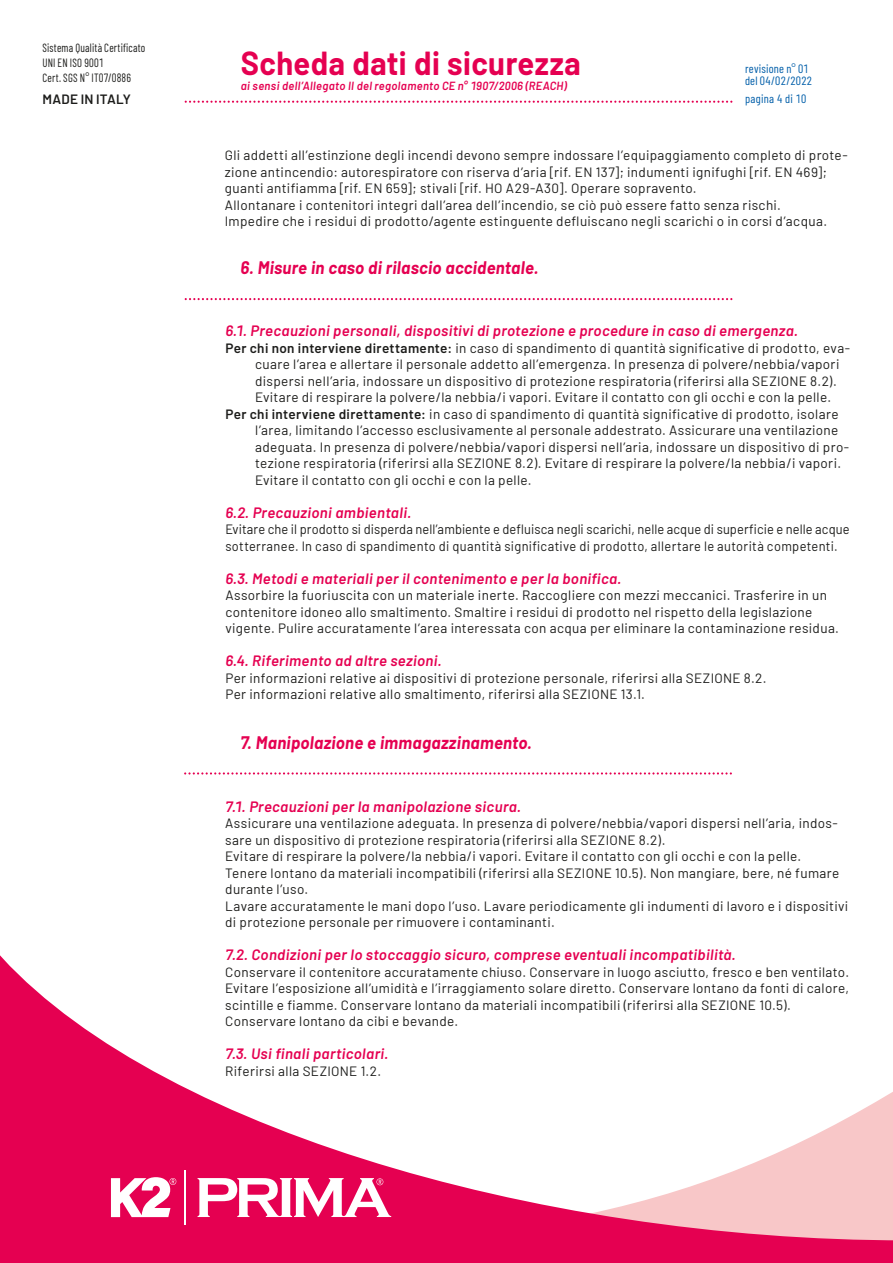
<style>
.page{position:relative;width:893px;height:1263px;background:#fff}
.page>*{position:absolute;margin:0;border:0;box-sizing:border-box;transform-origin:0 0}
.t1{font:700 32.55px "Barlow";letter-spacing:.015em;color:#e50051;scale:.95 1}
.t2{font:italic 700 17.7px "Barlow";letter-spacing:.015em;color:#e50051;scale:.95 1}
.t3{font:italic 600 15px "Barlow";letter-spacing:.025em;color:#e50051}
.t4{font:13.5px/16.5px "Barlow";letter-spacing:.025em;color:#1d1d1b}
.t5{font:13.5px/16.5px "Barlow";letter-spacing:.025em;color:#1d1d1b;scale:.95 1}
.t6{font:600 13.5px "Barlow";letter-spacing:.015em;color:#1d1d1b}
.t7{font:12px/15px "Barlow Condensed";letter-spacing:.02em;color:#1d1d1b;scale:.9 1}
.t8{font:12px/12px "Barlow Condensed";letter-spacing:.02em;color:#005ea9}
.t9{font:italic 600 11.85px "Barlow";letter-spacing:.03em;color:#e50051;scale:.95 1}
.s1{font-weight:600}
</style>
<div class="page">
<svg style="left:0;top:955px;width:893px;height:308px"></svg>
<hr style="left:184px;top:1170px;width:2px;height:54px;background:#fff">
<svg style="left:198px;top:1178px;width:193px;height:39px"></svg>
<svg style="left:111px;top:1177px;width:65px;height:40px"></svg>
<svg style="left:185px;top:101px;width:547px;height:2px"></svg>
<svg style="left:185px;top:298px;width:547px;height:2px"></svg>
<svg style="left:184px;top:772px;width:548px;height:2px"></svg>
<p class="t7" style="left:43px;top:40px;width:116px">Sistema Qualità Certificato<br>UNI EN ISO 9001<br>Cert. SGS N° IT07/0886</p>
<h1 class="t1" style="left:241px;top:39px;width:359px">Scheda dati di sicurezza</h1>
<p class="t9" style="left:241px;top:77px;width:345px">ai sensi dell’Allegato II del regolamento CE n° 1907/2006 (REACH)</p>
<p class="t6" style="left:43px;top:89px;width:90px">MADE IN ITALY</p>
<p class="t8" style="left:745px;top:61px;width:69px">revisione n° 01 del 04/02/2022</p>
<p class="t8" style="left:745px;top:92px;width:63px">pagina 4 di 10</p>
<p class="t4" style="left:225px;top:146px;width:624px">Gli addetti all’estinzione degli incendi devono sempre indossare l’equipaggiamento completo di prote&shy;zione antincendio: autorespiratore con riserva d’aria [rif. EN 137]; indumenti ignifughi [rif. EN 469]; guanti antifiamma [rif. EN 659]; stivali [rif. HO A29-A30]. Operare sopravento.<br>Allontanare i contenitori integri dall’area dell’incendio, se ciò può essere fatto senza rischi.<br>Impedire che i residui di prodotto/agente estinguente defluiscano negli scarichi o in corsi d’acqua.</p>
<h2 class="t2" style="left:241px;top:255px;width:315px">6. Misure in caso di rilascio accidentale.</h2>
<p class="t3" style="left:225px;top:320px;width:574px">6.1. Precauzioni personali, dispositivi di protezione e procedure in caso di emergenza.</p>
<p class="t4" style="left:225px;top:339px;width:626px"><span class="s1">Per chi non interviene direttamente:</span> in caso di spandimento di quantità significative di prodotto, eva-</p>
<p class="t4" style="left:255px;top:355px;width:586px">cuare l’area e allertare il personale addetto all’emergenza. In presenza di polvere/nebbia/vapori</p>
<p class="t4" style="left:255px;top:372px;width:583px">dispersi nell’aria, indossare un dispositivo di protezione respiratoria (riferirsi alla SEZIONE 8.2).</p>
<p class="t4" style="left:255px;top:388px;width:578px">Evitare di respirare la polvere/la nebbia/i vapori. Evitare il contatto con gli occhi e con la pelle.</p>
<p class="t4" style="left:225px;top:405px;width:615px"><span class="s1">Per chi interviene direttamente:</span> in caso di spandimento di quantità significative di prodotto, isolare</p>
<p class="t4" style="left:255px;top:421px;width:585px">l’area, limitando l’accesso esclusivamente al personale addestrato. Assicurare una ventilazione</p>
<p class="t4" style="left:255px;top:438px;width:596px">adeguata. In presenza di polvere/nebbia/vapori dispersi nell’aria, indossare un dispositivo di pro-</p>
<p class="t4" style="left:255px;top:454px;width:587px">tezione respiratoria (riferirsi alla SEZIONE 8.2). Evitare di respirare la polvere/la nebbia/i vapori.</p>
<p class="t4" style="left:255px;top:471px;width:278px">Evitare il contatto con gli occhi e con la pelle.</p>
<p class="t3" style="left:225px;top:501px;width:187px">6.2. Precauzioni ambientali.</p>
<p class="t5" style="left:225px;top:520px;width:659px">Evitare che il prodotto si disperda nell’ambiente e defluisca negli scarichi, nelle acque di superficie e nelle acque sotterranee. In caso di spandimento di quantità significative di prodotto, allertare le autorità competenti.</p>
<p class="t3" style="left:225px;top:567px;width:398px">6.3. Metodi e materiali per il contenimento e per la bonifica.</p>
<p class="t4" style="left:225px;top:586px;width:615px">Assorbire la fuoriuscita con un materiale inerte. Raccogliere con mezzi meccanici. Trasferire in un contenitore idoneo allo smaltimento. Smaltire i residui di prodotto nel rispetto della legislazione vigente. Pulire accuratamente l’area interessata con acqua per eliminare la contaminazione residua.</p>
<p class="t3" style="left:225px;top:650px;width:218px">6.4. Riferimento ad altre sezioni.</p>
<p class="t4" style="left:225px;top:669px;width:543px">Per informazioni relative ai dispositivi di protezione personale, riferirsi alla SEZIONE 8.2.<br>Per informazioni relative allo smaltimento, riferirsi alla SEZIONE 13.1.</p>
<h2 class="t2" style="left:240px;top:729px;width:309px">7. Manipolazione e immagazzinamento.</h2>
<p class="t3" style="left:225px;top:795px;width:297px">7.1. Precauzioni per la manipolazione sicura.</p>
<p class="t4" style="left:225px;top:814px;width:625px">Assicurare una ventilazione adeguata. In presenza di polvere/nebbia/vapori dispersi nell’aria, indos&shy;sare un dispositivo di protezione respiratoria (riferirsi alla SEZIONE 8.2).<br>Evitare di respirare la polvere/la nebbia/i vapori. Evitare il contatto con gli occhi e con la pelle.<br>Tenere lontano da materiali incompatibili (riferirsi alla SEZIONE 10.5). Non mangiare, bere, né fumare durante l’uso.<br>Lavare accuratamente le mani dopo l’uso. Lavare periodicamente gli indumenti di lavoro e i dispositivi di protezione personale per rimuovere i contaminanti.</p>
<p class="t3" style="left:225px;top:944px;width:512px">7.2. Condizioni per lo stoccaggio sicuro, comprese eventuali incompatibilità.</p>
<p class="t4" style="left:225px;top:963px;width:625px">Conservare il contenitore accuratamente chiuso. Conservare in luogo asciutto, fresco e ben ventilato.<br>Evitare l’esposizione all’umidità e l’irraggiamento solare diretto. Conservare lontano da fonti di calore, scintille e fiamme. Conservare lontano da materiali incompatibili (riferirsi alla SEZIONE 10.5).<br>Conservare lontano da cibi e bevande.</p>
<p class="t3" style="left:225px;top:1043px;width:165px">7.3. Usi finali particolari.</p>
<p class="t4" style="left:225px;top:1062px;width:157px">Riferirsi alla SEZIONE 1.2.</p>
</div>
